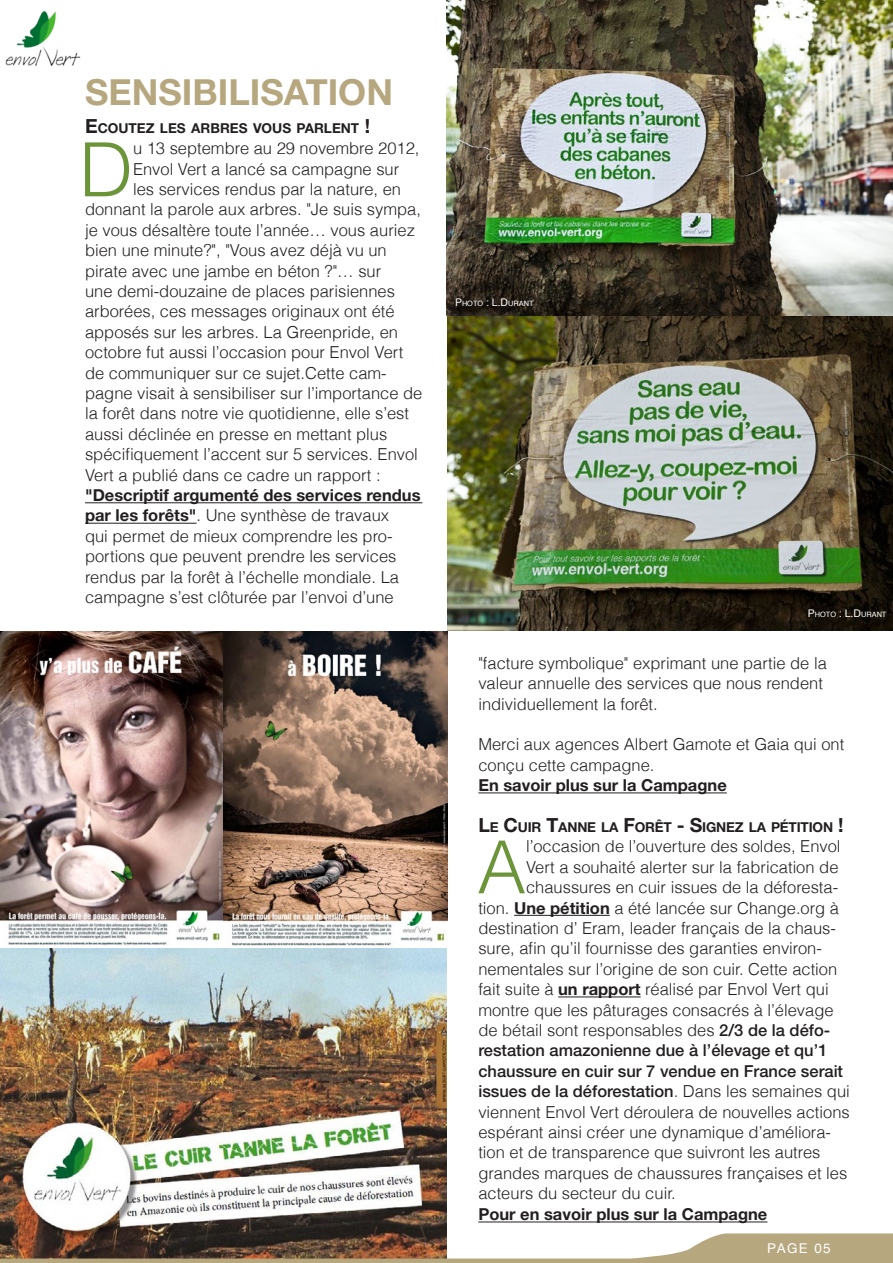
<style>
.page{position:relative;width:893px;height:1263px;background:#fff}
.page>*{position:absolute;margin:0;border:0;box-sizing:border-box;transform-origin:0 0}
.t1{font:300 74.85px "Helvetica";color:#6c953a}
.t2{font:300 73.2px "Helvetica";color:#6c953a}
.t3{font:700 36px "Helvetica Neue";color:#b7a77f}
.t4{font:300 16.5px/20.4px "Helvetica";color:#231f20}
.t5{font:500 16.5px/20.4px "Helvetica Neue";color:#231f20}
.t6{font:700 16.5px "Helvetica Neue";color:#231f20}
.t7{font:700 13.65px "Helvetica Neue";letter-spacing:-.005em;color:#231f20}
.t8{font:13.5px "Helvetica";letter-spacing:.1em;color:#fff}
.t9{font:7.35px "Helvetica";color:#fff}
.s1{font-size:19.5px}
.s2{font-family:"Helvetica Neue";font-weight:700}
.s3{font-size:10.5px}
.s4{font-family:"Helvetica Neue";font-weight:500}
.s5{font-family:"Helvetica";font-weight:300}
</style>
<div class="page">
<img style="left:0;top:631px;width:447px;height:602px">
<img style="left:0;top:631px;width:223px;height:316px">
<img style="left:224px;top:631px;width:223px;height:316px">
<img style="left:446px;top:315px;width:447px;height:315px">
<svg style="left:0;top:1233px;width:893px;height:30px"></svg>
<img style="left:5px;top:11px;width:76px;height:56px">
<img style="left:446px;top:0;width:447px;height:315px">
<hr style="left:478px;top:792px;width:249px;height:1px;background:#231f20">
<hr style="left:514px;top:915px;width:96px;height:1px;background:#231f20">
<hr style="left:558px;top:996px;width:83px;height:1px;background:#231f20">
<hr style="left:478px;top:1221px;width:289px;height:1px;background:#231f20">
<hr style="left:85px;top:502px;width:337px;height:1px;background:#231f20">
<hr style="left:85px;top:523px;width:112px;height:1px;background:#231f20">
<h3 class="t3" style="left:85px;top:70px;width:22px">SENSIBILISATION</h3>
<p class="t7" style="left:85px;top:120px;width:287px"><span class="s1">E</span>COUTEZ LES ARBRES VOUS PARLENT <span class="s1">!</span></p>
<h1 class="t1" style="left:79px;top:123px;width:56px">D</h1>
<p class="t4" style="left:133px;top:138px;width:288px">u 13 septembre au 29 novembre 2012,</p>
<p class="t4" style="left:133px;top:158px;width:268px">Envol Vert a lancé sa campagne sur</p>
<p class="t4" style="left:133px;top:179px;width:270px">les services rendus par la nature, en</p>
<p class="t4" style="left:85px;top:199px;width:337px">donnant la parole aux arbres. "Je suis sympa,</p>
<p class="t4" style="left:85px;top:220px;width:331px">je vous désaltère toute l’année… vous auriez</p>
<p class="t4" style="left:85px;top:240px;width:303px">bien une minute?", "Vous avez déjà vu un</p>
<p class="t4" style="left:85px;top:260px;width:298px">pirate avec une jambe en béton ?"… sur</p>
<p class="t4" style="left:85px;top:281px;width:311px">une demi-douzaine de places parisiennes</p>
<p class="t4" style="left:85px;top:301px;width:311px">arborées, ces messages originaux ont été</p>
<p class="t4" style="left:85px;top:322px;width:315px">apposés sur les arbres. La Greenpride, en</p>
<p class="t4" style="left:85px;top:342px;width:320px">octobre fut aussi l’occasion pour Envol Vert</p>
<p class="t4" style="left:85px;top:362px;width:303px">de communiquer sur ce sujet.Cette cam-</p>
<p class="t4" style="left:85px;top:383px;width:339px">pagne visait à sensibiliser sur l’importance de</p>
<p class="t4" style="left:85px;top:403px;width:326px">la forêt dans notre vie quotidienne, elle s’est</p>
<p class="t4" style="left:85px;top:424px;width:304px">aussi déclinée en presse en mettant plus</p>
<p class="t4" style="left:85px;top:444px;width:334px">spécifiquement l’accent sur 5 services. Envol</p>
<p class="t4" style="left:85px;top:464px;width:297px">Vert a publié dans ce cadre un rapport :</p>
<p class="t6" style="left:85px;top:485px;width:337px">"Descriptif argumenté des services rendus</p>
<p class="t4" style="left:85px;top:505px;width:315px"><span class="s2">par les forêts"</span>. Une synthèse de travaux qui permet de mieux comprendre les pro&shy;portions que peuvent prendre les services rendus par la forêt à l’échelle mondiale. La campagne s’est clôturée par l’envoi d’une</p>
<p class="t9" style="left:455px;top:298px;width:80px"><span class="s3">P</span> HOTO <span class="s3">: L.D</span> URANT</p>
<p class="t9" style="left:808px;top:609px;width:80px"><span class="s3">P</span> HOTO <span class="s3">: L.D</span> URANT</p>
<p class="t4" style="left:478px;top:653px;width:350px">"facture symbolique" exprimant une partie de la valeur annuelle des services que nous rendent individuellement la forêt.</p>
<p class="t4" style="left:478px;top:734px;width:367px">Merci aux agences Albert Gamote et Gaia qui ont conçu cette campagne.</p>
<p class="t6" style="left:478px;top:775px;width:250px">En savoir plus sur la Campagne</p>
<p class="t7" style="left:478px;top:819px;width:367px"><span class="s1">L</span>E <span class="s1">C</span>UIR <span class="s1">T</span>ANNE LA <span class="s1">F</span>ORÊT <span class="s1">- S</span>IGNEZ LA PÉTITION <span class="s1">!</span></p>
<h2 class="t2" style="left:477px;top:822px;width:50px">A</h2>
<p class="t4" style="left:526px;top:836px;width:316px">l’occasion de l’ouverture des soldes, Envol</p>
<p class="t4" style="left:526px;top:857px;width:314px">Vert a souhaité alerter sur la fabrication de</p>
<p class="t4" style="left:526px;top:877px;width:314px">chaussures en cuir issues de la déforesta-</p>
<p class="t4" style="left:478px;top:897px;width:362px">tion. <span class="s2">Une pétition</span> a été lancée sur Change.org à</p>
<p class="t4" style="left:478px;top:918px;width:359px">destination d’ Eram, leader français de la chaus-</p>
<p class="t4" style="left:478px;top:938px;width:345px">sure, afin qu’il fournisse des garanties environ-</p>
<p class="t4" style="left:478px;top:959px;width:360px">nementales sur l’origine de son cuir. Cette action</p>
<p class="t4" style="left:478px;top:979px;width:352px">fait suite à <span class="s2">un rapport</span> réalisé par Envol Vert qui</p>
<p class="t4" style="left:478px;top:999px;width:357px">montre que les pâturages consacrés à l’élevage</p>
<p class="t4" style="left:478px;top:1020px;width:353px">de bétail sont responsables des <span class="s4">2/3 de la défo-</span></p>
<p class="t5" style="left:478px;top:1040px;width:373px">restation amazonienne due à l’élevage et qu’1 chaussure en cuir sur 7 vendue en France serait issues de la déforestation<span class="s5">. Dans les semaines qui</span></p>
<p class="t4" style="left:478px;top:1101px;width:373px">viennent Envol Vert déroulera de nouvelles actions espérant ainsi créer une dynamique d’améliora&shy;tion et de transparence que suivront les autres grandes marques de chaussures françaises et les acteurs du secteur du cuir.</p>
<p class="t6" style="left:478px;top:1204px;width:291px">Pour en savoir plus sur la Campagne</p>
<p class="t8" style="left:767px;top:1238px;width:65px">PAGE 05</p>
</div>
